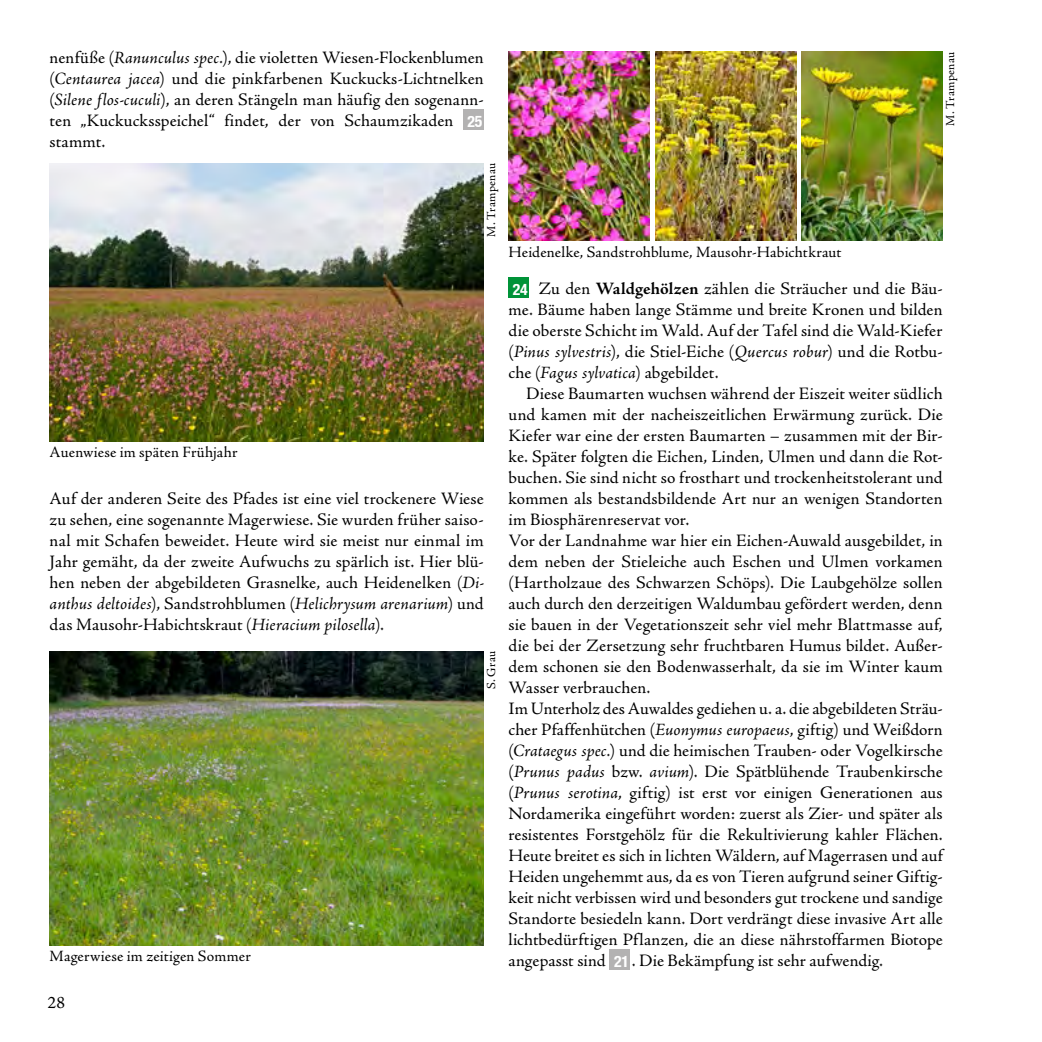
<style>
.page{position:relative;width:1042px;height:1042px;background:#fff}
.page>*{position:absolute;margin:0;border:0;box-sizing:border-box;transform-origin:0 0}
.Text{font:17.5px/21px "Adobe Jenson Pro";letter-spacing:.005em;color:#000;text-align:justify}
.Bildunterschrift{font:15.75px "Adobe Jenson Pro";letter-spacing:.01em;color:#000}
.NR_weiß{font:700 condensed 15.75px "Helvetica Neue LT";color:#fff}
.NR{font:700 condensed 15.75px "Helvetica Neue LT";color:#fff}
.Bildautor{font:12.25px "Adobe Jenson Pro";letter-spacing:.02em;color:#000}
.s1{font-style:italic}
.s2{font-weight:700}
</style>
<div class="page">
<div style="left:463px;top:109px;width:21px;height:21px;background:#b3b2b2"></div>
<div style="left:508px;top:277px;width:21px;height:21px;background:#009338"></div>
<div style="left:609px;top:949px;width:21px;height:21px;background:#b3b2b2"></div>
<img style="left:50px;top:163px;width:434px;height:278px">
<img style="left:50px;top:651px;width:434px;height:294px">
<img style="left:508px;top:52px;width:142px;height:188px">
<img style="left:655px;top:52px;width:141px;height:188px">
<img style="left:801px;top:52px;width:142px;height:188px">
<p class="Text" style="left:50px;top:47px;width:436px">nenfüße (<span class="s1">Ranunculus spec.</span>), die violetten Wiesen-Flockenblumen (<span class="s1">Centaurea jacea</span>) und die pinkfarbenen Kuckucks-Lichtnelken (<span class="s1">Silene flos-cuculi</span>), an deren Stängeln man häufig den sogenann&shy;ten „Kuckucksspeichel“ findet, der von Schaumzikaden</p>
<p class="NR" style="left:467px;top:112px;width:16px">25</p>
<p class="Text" style="left:50px;top:131px;width:57px">stammt.</p>
<p class="Bildunterschrift" style="left:50px;top:443px;width:190px">Auenwiese im späten Frühjahr</p>
<p class="Bildautor" style="left:484px;top:237px;width:75px;rotate:-90deg">M. Trampenau</p>
<p class="Text" style="left:50px;top:488px;width:436px">Auf der anderen Seite des Pfades ist eine viel trockenere Wiese zu sehen, eine sogenannte Magerwiese. Sie wurden früher saiso&shy;nal mit Schafen beweidet. Heute wird sie meist nur einmal im Jahr gemäht, da der zweite Aufwuchs zu spärlich ist. Hier blü&shy;hen neben der abgebildeten Grasnelke, auch Heidenelken (<span class="s1">Di&shy;anthus deltoides</span>), Sandstrohblumen (<span class="s1">Helichrysum arenarium</span>) und das Mausohr-Habichtskraut (<span class="s1">Hieracium pilosella</span>).</p>
<p class="Bildunterschrift" style="left:50px;top:947px;width:203px">Magerwiese im zeitigen Sommer</p>
<p class="Text" style="left:48px;top:992px;width:19px">28</p>
<p class="Bildautor" style="left:484px;top:689px;width:39px;rotate:-90deg">S. Grau</p>
<p class="Bildunterschrift" style="left:508px;top:243px;width:334px">Heidenelke, Sandstrohblume, Mausohr-Habichtkraut</p>
<p class="Bildautor" style="left:943px;top:125px;width:75px;rotate:-90deg">M. Trampenau</p>
<p class="Text" style="left:508px;top:278px;width:436px;text-indent:30px">Zu den <span class="s2">Waldgehölzen</span> zählen die Sträucher und die Bäu&shy;me. Bäume haben lange Stämme und breite Kronen und bilden die oberste Schicht im Wald. Auf der Tafel sind die Wald-Kiefer (<span class="s1">Pinus sylvestris</span>), die Stiel-Eiche (<span class="s1">Quercus robur</span>) und die Rotbu&shy;che (<span class="s1">Fagus sylvatica</span>) abgebildet.</p>
<p class="Text" style="left:508px;top:383px;width:436px;text-indent:18px">Diese Baumarten wuchsen während der Eiszeit weiter südlich und kamen mit der nacheiszeitlichen Erwärmung zurück. Die Kiefer war eine der ersten Baumarten – zusammen mit der Bir&shy;ke. Später folgten die Eichen, Linden, Ulmen und dann die Rot&shy;buchen. Sie sind nicht so frosthart und trockenheitstolerant und kommen als bestandsbildende Art nur an wenigen Standorten im Biosphärenreservat vor.</p>
<p class="Text" style="left:508px;top:530px;width:436px">Vor der Landnahme war hier ein Eichen-Auwald ausgebildet, in dem neben der Stieleiche auch Eschen und Ulmen vorkamen (Hartholzaue des Schwarzen Schöps). Die Laubgehölze sollen auch durch den derzeitigen Waldumbau gefördert werden, denn sie bauen in der Vegetationszeit sehr viel mehr Blattmasse auf, die bei der Zersetzung sehr fruchtbaren Humus bildet. Außer&shy;dem schonen sie den Bodenwasserhalt, da sie im Winter kaum Wasser verbrauchen.</p>
<p class="Text" style="left:508px;top:698px;width:436px">Im Unterholz des Auwaldes gediehen u. a. die abgebildeten Sträu&shy;cher Pfaffenhütchen (<span class="s1">Euonymus europaeus</span>, giftig) und Weißdorn (<span class="s1">Crataegus spec.</span>) und die heimischen Trauben- oder Vogelkirsche (<span class="s1">Prunus padus</span> bzw. <span class="s1">avium</span>). Die Spätblühende Traubenkirsche (<span class="s1">Prunus serotina</span>, giftig) ist erst vor einigen Generationen aus Nordamerika eingeführt worden: zuerst als Zier- und später als resistentes Forstgehölz für die Rekultivierung kahler Flächen.<br>Heute breitet es sich in lichten Wäldern, auf Magerrasen und auf Heiden ungehemmt aus, da es von Tieren aufgrund seiner Giftig&shy;keit nicht verbissen wird und besonders gut trockene und sandige Standorte besiedeln kann. Dort verdrängt diese invasive Art alle lichtbedürftigen Pflanzen, die an diese nährstoffarmen Biotope angepasst sind</p>
<p class="NR_weiß" style="left:513px;top:280px;width:16px">24</p>
<p class="NR_weiß" style="left:614px;top:952px;width:16px">21</p>
<p class="Text" style="left:632px;top:950px;width:253px">. Die Bekämpfung ist sehr aufwendig.</p>
</div>
